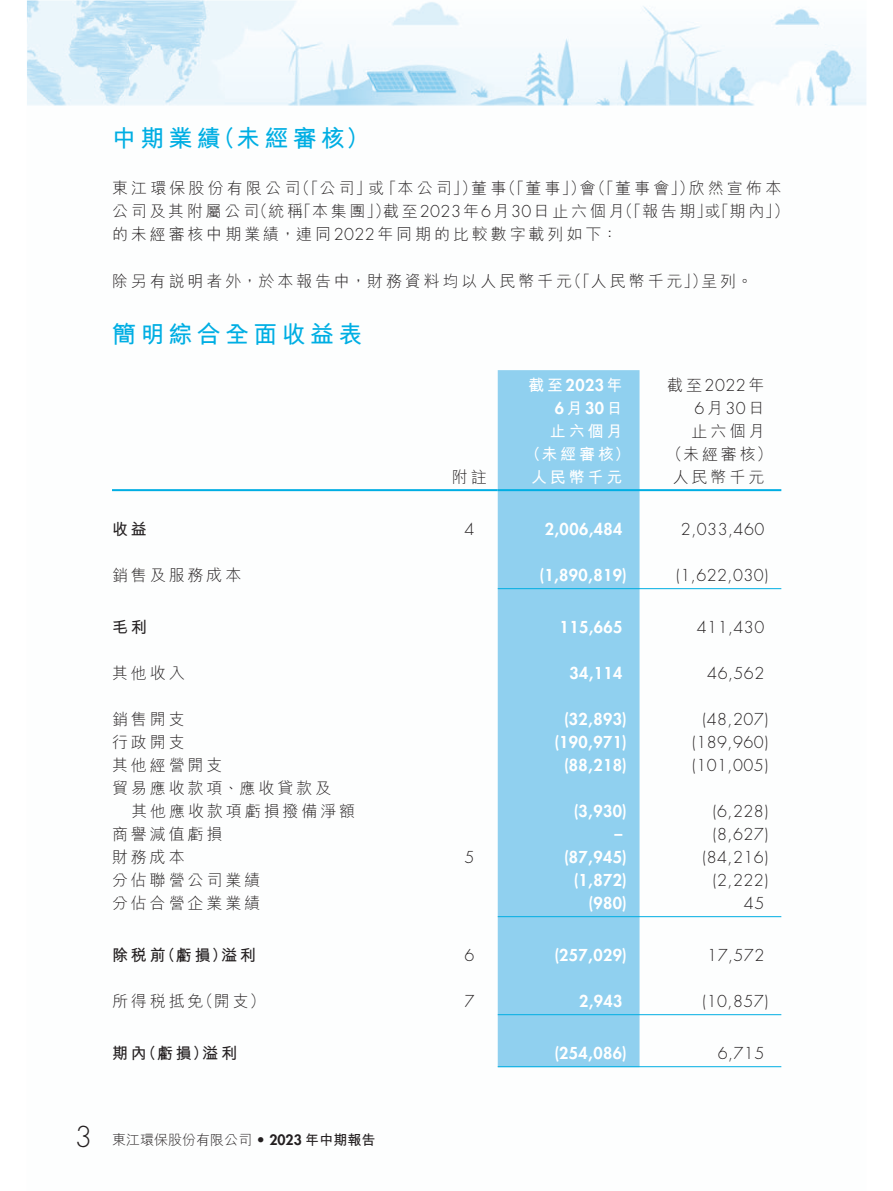
<style>
.page{position:relative;width:893px;height:1191px;background:#fff}
.page>*{position:absolute;margin:0;border:0;box-sizing:border-box;transform-origin:0 0}
.t1{font:24px "M Hei HK Bold E Ten B5 H";letter-spacing:.18em;color:#00aee3}
.t2{font:16.05px/23px "M Hei HK Light E Ten B5 H";letter-spacing:.18em;color:#231f20}
.t3{font:300 16.05px/23px "Futura Std";letter-spacing:.03em;color:#231f20;text-align:right}
.t4{font:800 16.05px/23px "Futura Std";letter-spacing:.03em;color:#fff;text-align:right}
.t5{font:16.05px "M Hei HK Bold E Ten B5 H";letter-spacing:.18em;color:#231f20}
.t6{font:16.05px "M Hei HK Bold E Ten B5 H";letter-spacing:.18em;color:#fff}
.t7{font:13.95px "M Hei HK Light E Ten B5 H";color:#231f20}
.s1{font-family:"Futura Std";font-weight:300}
.s2{font-family:"M Hei HK Bold E Ten B5 H";font-weight:400}
.s3{font-family:"M Hei HK Light E Ten B5 H";font-weight:400}
.s4{font-family:"Futura Std";font-weight:300;font-size:28.05px}
.s5{font-family:"Futura Std";font-weight:800}
.s6{font-family:"M Hei HK Bold E Ten B5 H"}
</style>
<div class="page">
<img style="left:27px;top:0;width:839px;height:1068px">
<div style="left:497px;top:370px;width:142px;height:696px;background:#90d0ef"></div>
<hr style="left:112px;top:489px;width:385px;height:2px;background:#00aee3">
<hr style="left:497px;top:489px;width:284px;height:2px;background:#00aee3">
<hr style="left:497px;top:588px;width:284px;height:1px;background:#00aee3">
<hr style="left:497px;top:916px;width:284px;height:1px;background:#00aee3">
<hr style="left:497px;top:1014px;width:284px;height:1px;background:#00aee3">
<hr style="left:497px;top:1066px;width:284px;height:1px;background:#00aee3">
<h1 class="t1" style="left:112px;top:129px;width:259px">中期業績（未經審核）</h1>
<p class="t2" style="left:112px;top:179px;width:679px">東江環保股份有限公司（「公司」或「本公司」）董事（「董事」）會（「董事會」）欣然宣佈本公司及其附屬公司（統稱「本集團」）截至<span class="s1">2023</span>年<span class="s1">6</span>月<span class="s1">30</span>日止六個月（「報告期」或「期內」）的未經審核中期業績，連同<span class="s1">2022</span>年同期的比較數字載列如下：</p>
<p class="t2" style="left:112px;top:272px;width:642px">除另有說明者外，於本報告中，財務資料均以人民幣千元（「人民幣千元」）呈列。</p>
<h1 class="t1" style="left:112px;top:325px;width:252px">簡明綜合全面收益表</h1>
<p class="t4" style="left:528px;top:374px;width:96px"><span class="s2">截至</span>2023<span class="s2">年<br></span>6<span class="s2">月</span>30<span class="s2">日</span></p>
<p class="t6" style="left:550px;top:425px;width:74px">止六個月</p>
<p class="t3" style="left:667px;top:375px;width:99px"><span class="s3">截至</span>2022<span class="s3">年<br></span>6<span class="s3">月</span>30<span class="s3">日</span></p>
<p class="t2" style="left:691px;top:422px;width:74px">止六個月</p>
<p class="t6" style="left:525px;top:448px;width:107px">（未經審核）</p>
<p class="t2" style="left:666px;top:445px;width:107px">（未經審核）</p>
<p class="t2" style="left:452px;top:468px;width:36px">附註</p>
<p class="t6" style="left:531px;top:471px;width:93px">人民幣千元</p>
<p class="t2" style="left:672px;top:468px;width:93px">人民幣千元</p>
<p class="t5" style="left:112px;top:523px;width:36px">收益</p>
<p class="t3" style="left:464px;top:519px;width:11px">4</p>
<p class="t4" style="left:545px;top:518px;width:79px">2,006,484</p>
<p class="t3" style="left:681px;top:519px;width:85px">2,033,460</p>
<p class="t2" style="left:112px;top:566px;width:131px">銷售及服務成本</p>
<p class="t4" style="left:539px;top:564px;width:89px">(1,890,819)</p>
<p class="t3" style="left:676px;top:565px;width:93px">(1,622,030)</p>
<p class="t5" style="left:112px;top:621px;width:36px">毛利</p>
<p class="t4" style="left:559px;top:616px;width:64px">115,665</p>
<p class="t3" style="left:696px;top:617px;width:69px">411,430</p>
<p class="t2" style="left:112px;top:664px;width:74px">其他收入</p>
<p class="t4" style="left:569px;top:662px;width:55px">34,114</p>
<p class="t3" style="left:707px;top:663px;width:59px">46,562</p>
<p class="t2" style="left:112px;top:710px;width:74px">銷售開支</p>
<p class="t4" style="left:564px;top:708px;width:64px">(32,893)</p>
<p class="t3" style="left:702px;top:709px;width:67px">(48,207)</p>
<p class="t2" style="left:112px;top:733px;width:74px">行政開支</p>
<p class="t4" style="left:554px;top:731px;width:74px">(190,971)</p>
<p class="t3" style="left:692px;top:732px;width:78px">(189,960)</p>
<p class="t2" style="left:112px;top:756px;width:112px">其他經營開支</p>
<p class="t4" style="left:564px;top:754px;width:64px">(88,218)</p>
<p class="t3" style="left:692px;top:755px;width:78px">(101,005)</p>
<p class="t2" style="left:131px;top:779px;width:225px;text-indent:-19px">貿易應收款項、應收貸款及<br>其他應收款項虧損撥備淨額</p>
<p class="t4" style="left:573px;top:800px;width:55px">(3,930)</p>
<p class="t3" style="left:712px;top:801px;width:57px">(6,228)</p>
<p class="t2" style="left:112px;top:825px;width:112px">商譽減值虧損</p>
<p class="t4" style="left:614px;top:823px;width:9px">–</p>
<p class="t3" style="left:712px;top:824px;width:57px">(8,627)</p>
<p class="t2" style="left:112px;top:848px;width:74px">財務成本</p>
<p class="t3" style="left:464px;top:847px;width:11px">5</p>
<p class="t4" style="left:564px;top:846px;width:64px">(87,945)</p>
<p class="t3" style="left:702px;top:847px;width:67px">(84,216)</p>
<p class="t2" style="left:112px;top:871px;width:150px">分佔聯營公司業績</p>
<p class="t4" style="left:573px;top:869px;width:55px">(1,872)</p>
<p class="t3" style="left:712px;top:870px;width:57px">(2,222)</p>
<p class="t2" style="left:112px;top:894px;width:150px">分佔合營企業業績</p>
<p class="t4" style="left:588px;top:892px;width:40px">(980)</p>
<p class="t3" style="left:744px;top:893px;width:22px">45</p>
<p class="t5" style="left:112px;top:949px;width:145px">除稅前（虧損）溢利</p>
<p class="t3" style="left:464px;top:945px;width:11px">6</p>
<p class="t4" style="left:554px;top:944px;width:74px">(257,029)</p>
<p class="t3" style="left:707px;top:945px;width:59px">17,572</p>
<p class="t2" style="left:112px;top:992px;width:155px">所得稅抵免（開支）</p>
<p class="t3" style="left:464px;top:991px;width:11px">7</p>
<p class="t4" style="left:579px;top:990px;width:45px">2,943</p>
<p class="t3" style="left:702px;top:991px;width:67px">(10,857)</p>
<p class="t5" style="left:112px;top:1047px;width:126px">期內（虧損）溢利</p>
<p class="t4" style="left:554px;top:1042px;width:74px">(254,086)</p>
<p class="t3" style="left:717px;top:1043px;width:48px">6,715</p>
<p class="t7" style="left:75px;top:1135px;width:302px"><span class="s4">3</span> 東江環保股份有限公司 <span class="s1">•</span> <span class="s5">2023</span> <span class="s6">年中期報告</span></p>
</div>
